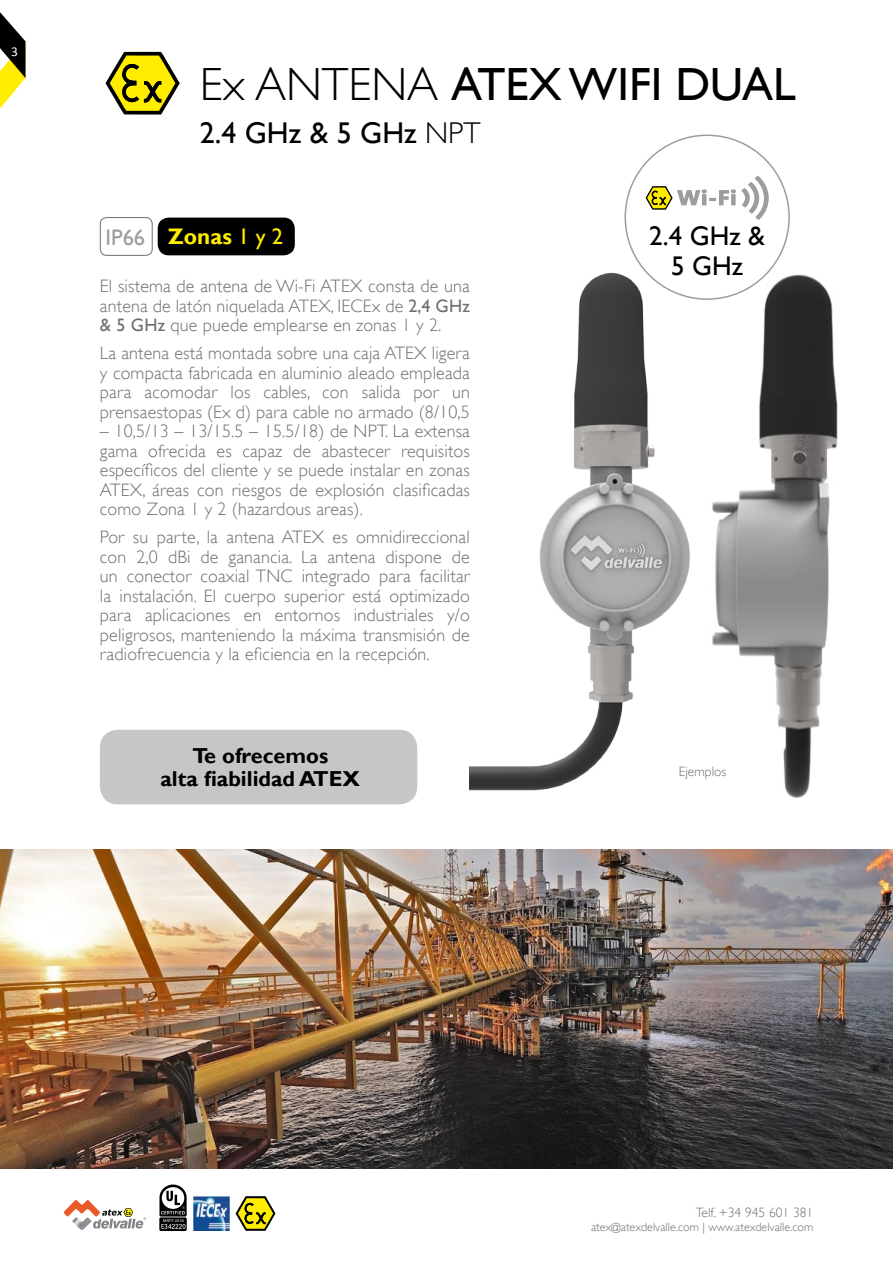
<style>
.page{position:relative;width:893px;height:1263px;background:#fff}
.page>*{position:absolute;margin:0;border:0;box-sizing:border-box;transform-origin:0 0}
.t1{font:46.5px "Gill Sans";color:#000}
.t2{font:30px "Gill Sans";color:#000}
.t3{font:27px/30px "Gill Sans";color:#000;text-align:center}
.t4{font:700 22.5px "Gill Sans";color:#ffed00}
.t5{font:700 21.6px/23px "Gill Sans";color:#000;text-align:center}
.t6{font:300 18px/19.5px "Gill Sans";letter-spacing:.01em;color:#706f6f;text-align:justify}
.t7{font:300 13.5px "Gill Sans";color:#706f6f}
.t8{font:300 13.5px "Gill Sans";color:#706f6f}
.t9{font:13.5px "Calibri";color:#fff}
.t10{font:300 12px "Gill Sans";color:#706f6f}
.s1{font-weight:300}
.s2{font-weight:400;color:#9d9d9c}
.s3{font-weight:400}
</style>
<div class="page">
<svg style="left:64px;top:1168px;width:747px;height:1px"></svg>
<svg style="left:0;top:12px;width:26px;height:96px"></svg>
<svg style="left:63px;top:1200px;width:83px;height:28px"></svg>
<svg style="left:236px;top:1196px;width:39px;height:35px"></svg>
<img style="left:194px;top:1197px;width:35px;height:34px">
<svg style="left:159px;top:1184px;width:28px;height:47px"></svg>
<div style="left:100px;top:730px;width:317px;height:74px;background:#c6c6c6;border-radius:18px"></div>
<img style="left:747px;top:253px;width:91px;height:546px">
<svg style="left:646px;top:176px;width:123px;height:44px"></svg>
<svg style="left:106px;top:52px;width:74px;height:63px"></svg>
<div style="left:158px;top:218px;width:137px;height:37px;background:#000;border-radius:11px"></div>
<div style="left:100px;top:217px;width:53px;height:39px;border:1px solid #706f6f;border-radius:6px"></div>
<img style="left:0;top:850px;width:893px;height:318px">
<img style="left:470px;top:244px;width:277px;height:547px">
<p class="t9" style="left:11px;top:43px;width:8px">3</p>
<h1 class="t1" style="left:200px;top:57px;width:506px"><span class="s1">Ex ANTENA</span> ATEX WIFI DUAL</h1>
<h2 class="t2" style="left:200px;top:116px;width:282px">2.4 GHz &amp; 5 GHz <span class="s1">NPT</span></h2>
<p class="t4" style="left:106px;top:222px;width:179px"><span class="s2">IP66</span> Zonas <span class="s3">1 y 2</span></p>
<p class="t6" style="left:100px;top:276px;width:371px">El sistema de antena de Wi-Fi ATEX consta de una antena de latón niquelada ATEX, IECEx de <span class="s3">2,4 GHz &amp; 5 GHz</span> que puede emplearse en zonas 1 y 2.</p>
<p class="t6" style="left:100px;top:343px;width:372px">La antena está montada sobre una caja ATEX ligera y compacta fabricada en aluminio aleado empleada para acomodar los cables, con salida por un prensaestopas (Ex d) para cable no armado (8/10,5</p>
<p class="t6" style="left:100px;top:421px;width:371px">– 10,5/13 – 13/15.5 – 15.5/18) de NPT. La extensa gama ofrecida es capaz de abastecer requisitos específicos del cliente y se puede instalar en zonas ATEX, áreas con riesgos de explosión clasificadas como Zona 1 y 2 (hazardous areas).</p>
<p class="t6" style="left:100px;top:527px;width:371px">Por su parte, la antena ATEX es omnidireccional con 2,0 dBi de ganancia. La antena dispone de un conector coaxial TNC integrado para facilitar la instalación. El cuerpo superior está optimizado para aplicaciones en entornos industriales y/o peligrosos, manteniendo la máxima transmisión de radiofrecuencia y la eficiencia en la recepción.</p>
<p class="t5" style="left:160px;top:745px;width:201px">Te ofrecemos<br>alta fiabilidad ATEX</p>
<h3 class="t3" style="left:649px;top:221px;width:117px">2.4 GHz &amp;<br>5 GHz</h3>
<p class="t8" style="left:679px;top:764px;width:49px">Ejemplos</p>
<p class="t7" style="left:696px;top:1205px;width:119px">Telf. +34 945 601 381</p>
<p class="t10" style="left:591px;top:1220px;width:224px">atex@atexdelvalle.com | www.atexdelvalle.com</p>
</div>
